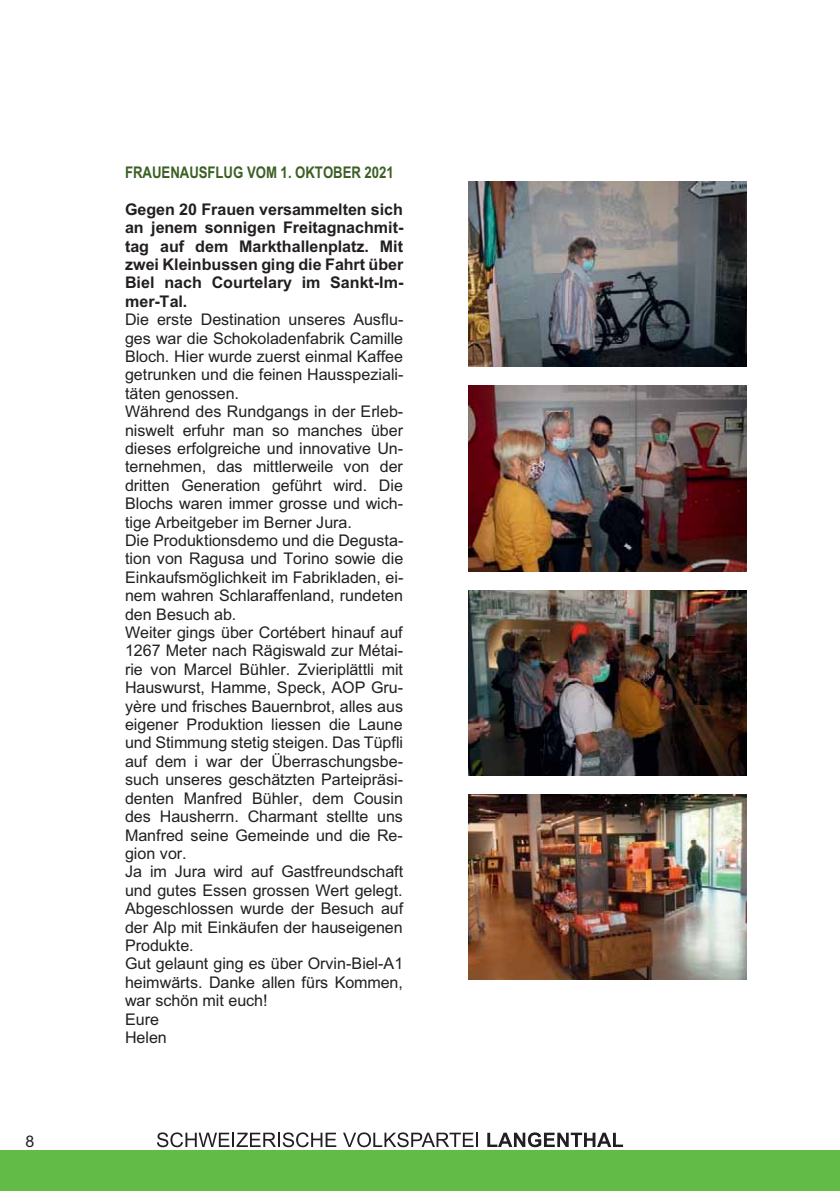
<style>
.page{position:relative;width:840px;height:1191px;background:#fff}
.page>*{position:absolute;margin:0;border:0;box-sizing:border-box;transform-origin:0 0}
.t1{font:16px/18.4px "Arial";letter-spacing:-.005em;color:#231f20}
.t2{font:700 16px/18.4px "Arial";color:#231f20;text-align:justify}
.t3{font:700 16px "...WRD.EMBED.SUB.46";letter-spacing:.005em;color:#3c5f24}
</style>
<div class="page">
<svg style="left:157px;top:1132px;width:179px;height:15px"></svg>
<svg style="left:343px;top:1132px;width:135px;height:15px"></svg>
<svg style="left:487px;top:1132px;width:135px;height:15px"></svg>
<div style="left:0;top:1150px;width:839px;height:41px;background:#62bb46"></div>
<img style="left:468px;top:181px;width:278px;height:186px">
<img style="left:468px;top:386px;width:278px;height:185px">
<img style="left:468px;top:590px;width:278px;height:185px">
<img style="left:468px;top:794px;width:278px;height:185px">
<p class="t1" style="left:25px;top:1133px;width:10px">8</p>
<p class="t3" style="left:125px;top:166px;width:270px">FRAUENAUSFLUG VOM 1. OKTOBER 2021</p>
<p class="t2" style="left:125px;top:201px;width:280px">Gegen 20 Frauen versammelten sich an jenem sonnigen Freitagnachmit&shy;tag auf dem Markthallenplatz. Mit zwei Kleinbussen ging die Fahrt über Biel nach Courtelary im Sankt-Im&shy;mer-Tal.</p>
<p class="t1" style="left:125px;top:312px;width:280px">Die erste Destination unseres Ausflu&shy;ges war die Schokoladenfabrik Camille<br>Bloch. Hier wurde zuerst einmal Kaffee getrunken und die feinen Hausspeziali&shy;täten genossen.<br>Während des Rundgangs in der Erleb&shy;niswelt erfuhr man so manches über dieses erfolgreiche und innovative Un&shy;ternehmen, das mittlerweile von der dritten Generation geführt wird. Die<br>Blochs waren immer grosse und wich&shy;tige Arbeitgeber im Berner Jura.<br>Die Produktionsdemo und die Degusta&shy;tion von Ragusa und Torino sowie die<br>Einkaufsmöglichkeit im Fabrikladen, ei&shy;nem wahren Schlaraffenland, rundeten den Besuch ab.<br>Weiter gings über Cortébert hinauf auf<br>1267 Meter nach Rägiswald zur Métai&shy;rie von Marcel Bühler. Zvieriplättli mit<br>Hauswurst, Hamme, Speck, AOP Gru&shy;yère und frisches Bauernbrot, alles aus eigener Produktion liessen die Laune und Stimmung stetig steigen. Das Tüpfli auf dem i war der Überraschungsbe&shy;such unseres geschätzten Parteipräsi&shy;denten Manfred Bühler, dem Cousin des Hausherrn. Charmant stellte uns<br>Manfred seine Gemeinde und die Re&shy;gion vor.<br>Ja im Jura wird auf Gastfreundschaft und gutes Essen grossen Wert gelegt.<br>Abgeschlossen wurde der Besuch auf der Alp mit Einkäufen der hauseigenen<br>Produkte.<br>Gut gelaunt ging es über Orvin-Biel-A1 heimwärts. Danke allen fürs Kommen, war schön mit euch!<br>Eure<br>Helen</p>
</div>
